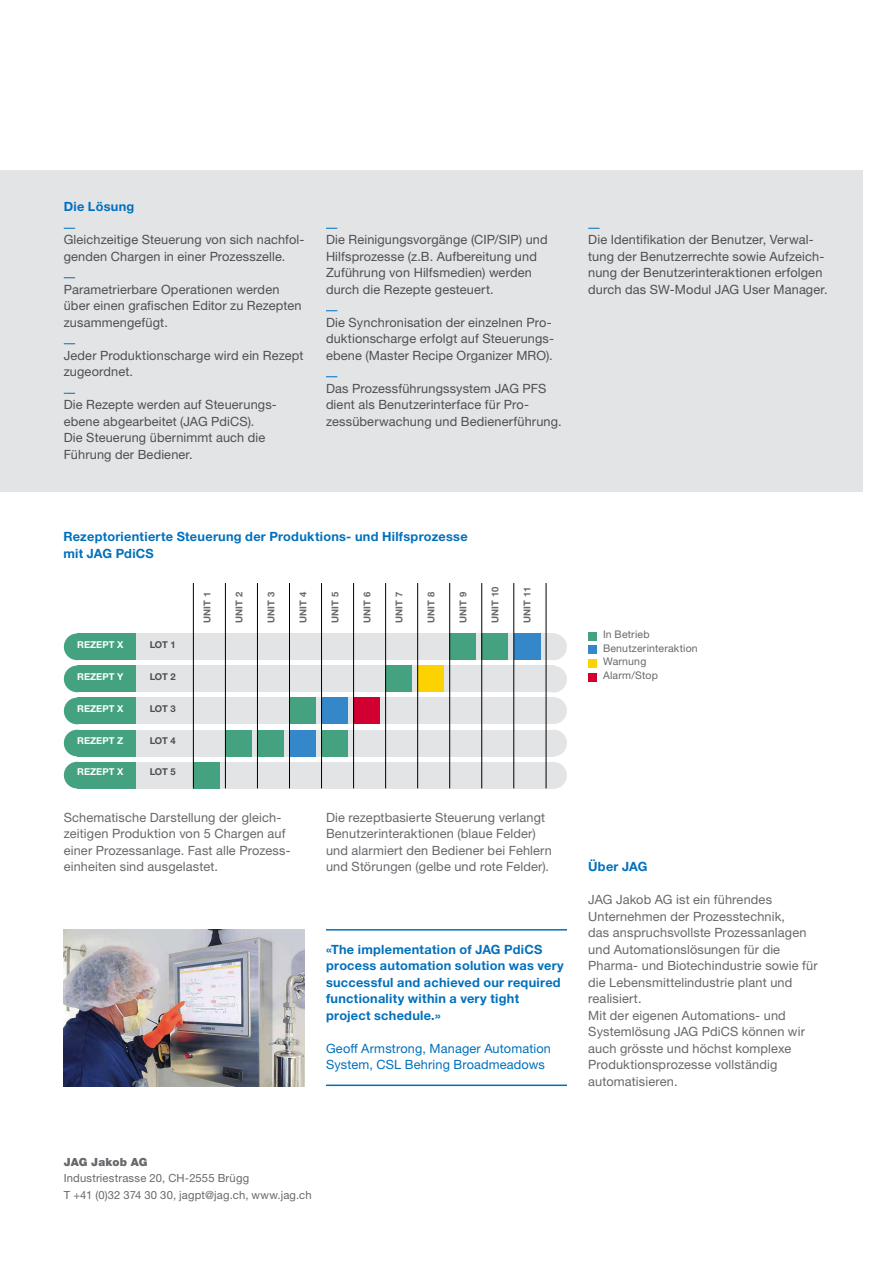
<style>
.page{position:relative;width:893px;height:1263px;background:#fff}
.page>*{position:absolute;margin:0;border:0;box-sizing:border-box;transform-origin:0 0}
.t1{font:12.75px/16.5px "Helvetica Neue LTW1 G";letter-spacing:.01em;color:#504f53}
.t2{font:12.75px/16.5px "Helvetica Neue LTW1 G";letter-spacing:.01em;color:#68676c}
.t3{font:700 12.75px/16.5px "Helvetica Neue LTW1 G";letter-spacing:.02em;color:#0070bc}
.t4{font:12.75px/16.5px "Helvetica Neue LTW1 G";letter-spacing:.01em;color:#0070bc}
.t5{font:11.25px/16.5px "Helvetica Neue LTW1 G";letter-spacing:.015em;color:#68676c}
.t6{font:900 11.25px "Helvetica Neue LTW1 G";letter-spacing:.005em;color:#68676c}
.t7{font:10.5px/13.8px "Helvetica Neue LTW1 G";letter-spacing:.02em;color:#68676c}
.t8{font:700 9.45px "Helvetica Neue LTW1 G";color:#68676c}
.t9{font:700 9.45px "Helvetica Neue LTW1 G";color:#fff}
.t10{font:700 9.45px "Helvetica Neue LTW1 G";letter-spacing:-.035em;color:#504f53}
</style>
<div class="page">
<div style="left:0;top:170px;width:862px;height:322px;background:#e3e4e6"></div>
<img style="left:64px;top:929px;width:241px;height:157px">
<hr style="left:326px;top:929px;width:241px;height:1px;background:#0070bc">
<hr style="left:326px;top:1084px;width:241px;height:2px;background:#0070bc">
<div style="left:588px;top:632px;width:9px;height:8px;background:#44a281"></div>
<div style="left:588px;top:645px;width:9px;height:9px;background:#3487c8"></div>
<div style="left:588px;top:660px;width:8px;height:8px;background:#fcd200"></div>
<div style="left:588px;top:673px;width:8px;height:9px;background:#d10030"></div>
<div style="left:64px;top:665px;width:27px;height:27px;background:#44a281;border-radius:50%"></div>
<div style="left:64px;top:698px;width:27px;height:26px;background:#44a281;border-radius:50%"></div>
<div style="left:64px;top:730px;width:27px;height:26px;background:#44a281;border-radius:50%"></div>
<div style="left:64px;top:762px;width:27px;height:26px;background:#44a281;border-radius:50%"></div>
<div style="left:64px;top:633px;width:27px;height:27px;background:#44a281;border-radius:50%"></div>
<div style="left:134px;top:633px;width:420px;height:27px;background:#e3e4e6"></div>
<div style="left:540px;top:697px;width:27px;height:27px;background:#e3e4e6;border-radius:50%"></div>
<div style="left:540px;top:730px;width:27px;height:26px;background:#e3e4e6;border-radius:50%"></div>
<div style="left:540px;top:762px;width:27px;height:27px;background:#e3e4e6;border-radius:50%"></div>
<div style="left:540px;top:633px;width:27px;height:27px;background:#e3e4e6;border-radius:50%"></div>
<div style="left:540px;top:666px;width:27px;height:27px;background:#e3e4e6;border-radius:50%"></div>
<div style="left:134px;top:665px;width:420px;height:27px;background:#e3e4e6"></div>
<div style="left:134px;top:698px;width:420px;height:26px;background:#e3e4e6"></div>
<div style="left:134px;top:730px;width:420px;height:26px;background:#e3e4e6"></div>
<div style="left:134px;top:762px;width:420px;height:26px;background:#e3e4e6"></div>
<div style="left:77px;top:633px;width:58px;height:27px;background:#44a281"></div>
<div style="left:77px;top:665px;width:58px;height:27px;background:#44a281"></div>
<div style="left:77px;top:698px;width:58px;height:26px;background:#44a281"></div>
<div style="left:77px;top:730px;width:58px;height:26px;background:#44a281"></div>
<div style="left:77px;top:762px;width:58px;height:26px;background:#44a281"></div>
<div style="left:450px;top:633px;width:26px;height:27px;background:#44a281"></div>
<div style="left:482px;top:633px;width:26px;height:27px;background:#44a281"></div>
<div style="left:514px;top:633px;width:26px;height:27px;background:#3487c8"></div>
<div style="left:289px;top:698px;width:27px;height:26px;background:#44a281"></div>
<div style="left:321px;top:698px;width:27px;height:26px;background:#3487c8"></div>
<div style="left:353px;top:698px;width:27px;height:26px;background:#d10030"></div>
<div style="left:385px;top:665px;width:27px;height:27px;background:#44a281"></div>
<div style="left:418px;top:665px;width:26px;height:27px;background:#fcd200"></div>
<div style="left:225px;top:730px;width:27px;height:26px;background:#44a281"></div>
<div style="left:257px;top:730px;width:27px;height:26px;background:#44a281"></div>
<div style="left:289px;top:730px;width:27px;height:26px;background:#3487c8"></div>
<div style="left:321px;top:730px;width:27px;height:26px;background:#44a281"></div>
<div style="left:193px;top:762px;width:27px;height:26px;background:#44a281"></div>
<hr style="left:193px;top:583px;width:1px;height:205px;background:#000">
<hr style="left:225px;top:583px;width:1px;height:205px;background:#000">
<hr style="left:257px;top:583px;width:1px;height:205px;background:#000">
<hr style="left:289px;top:583px;width:1px;height:205px;background:#000">
<hr style="left:321px;top:583px;width:1px;height:205px;background:#000">
<hr style="left:353px;top:583px;width:1px;height:205px;background:#000">
<hr style="left:385px;top:583px;width:1px;height:205px;background:#000">
<hr style="left:417px;top:583px;width:1px;height:205px;background:#000">
<hr style="left:449px;top:583px;width:1px;height:205px;background:#000">
<hr style="left:481px;top:583px;width:1px;height:205px;background:#000">
<hr style="left:513px;top:583px;width:1px;height:205px;background:#000">
<hr style="left:546px;top:583px;width:1px;height:205px;background:#000">
<svg style="left:588px;top:228px;width:12px;height:1px"></svg>
<p class="t3" style="left:64px;top:198px;width:72px">Die Lösung</p>
<p class="t1" style="left:64px;top:231px;width:242px">Gleichzeitige Steuerung von sich nachfol&shy;genden Chargen in einer Prozesszelle.</p>
<p class="t1" style="left:64px;top:281px;width:239px">Parametrierbare Operationen werden über einen grafischen Editor zu Rezepten zusammengefügt.</p>
<p class="t1" style="left:64px;top:347px;width:241px">Jeder Produktionscharge wird ein Rezept zugeordnet.</p>
<p class="t1" style="left:64px;top:396px;width:215px">Die Rezepte werden auf Steuerungs&shy;ebene abgearbeitet (JAG PdiCS).<br>Die Steuerung übernimmt auch die<br>Führung der Bediener.</p>
<p class="t1" style="left:326px;top:231px;width:223px">Die Reinigungsvorgänge (CIP/SIP) und Hilfsprozesse (z.B. Aufbereitung und Zuführung von Hilfsmedien) werden durch die Rezepte gesteuert.</p>
<p class="t1" style="left:326px;top:314px;width:230px">Die Synchronisation der einzelnen Pro&shy;duktionscharge erfolgt auf Steuerungs&shy;ebene (Master Recipe Organizer MRO).</p>
<p class="t1" style="left:326px;top:380px;width:237px">Das Prozessführungssystem JAG PFS dient als Benutzerinterface für Pro&shy;zessüberwachung und Bedienerführung.</p>
<p class="t1" style="left:588px;top:231px;width:241px">Die Identifikation der Benutzer, Verwal&shy;tung der Benutzerrechte sowie Aufzeich&shy;nung der Benutzerinteraktionen erfolgen durch das SW-Modul JAG User Manager.</p>
<p class="t3" style="left:63px;top:528px;width:406px">Rezeptorientierte Steuerung der Produktions- und Hilfsprozesse mit JAG PdiCS</p>
<p class="t9" style="left:77px;top:639px;width:48px">REZEPT X</p>
<p class="t10" style="left:150px;top:639px;width:27px">LOT 1</p>
<p class="t9" style="left:77px;top:670px;width:48px">REZEPT Y</p>
<p class="t10" style="left:150px;top:670px;width:27px">LOT 2</p>
<p class="t9" style="left:77px;top:702px;width:48px">REZEPT X</p>
<p class="t10" style="left:150px;top:702px;width:27px">LOT 3</p>
<p class="t9" style="left:77px;top:734px;width:48px">REZEPT Z</p>
<p class="t10" style="left:150px;top:734px;width:27px">LOT 4</p>
<p class="t9" style="left:77px;top:766px;width:48px">REZEPT X</p>
<p class="t10" style="left:150px;top:766px;width:27px">LOT 5</p>
<p class="t8" style="left:201px;top:622px;width:32px;rotate:-90deg">UNIT 1</p>
<p class="t8" style="left:233px;top:622px;width:32px;rotate:-90deg">UNIT 2</p>
<p class="t8" style="left:265px;top:622px;width:32px;rotate:-90deg">UNIT 3</p>
<p class="t8" style="left:297px;top:622px;width:32px;rotate:-90deg">UNIT 4</p>
<p class="t8" style="left:329px;top:622px;width:32px;rotate:-90deg">UNIT 5</p>
<p class="t8" style="left:361px;top:622px;width:32px;rotate:-90deg">UNIT 6</p>
<p class="t8" style="left:393px;top:622px;width:32px;rotate:-90deg">UNIT 7</p>
<p class="t8" style="left:425px;top:622px;width:32px;rotate:-90deg">UNIT 8</p>
<p class="t8" style="left:457px;top:622px;width:32px;rotate:-90deg">UNIT 9</p>
<p class="t8" style="left:489px;top:622px;width:37px;rotate:-90deg">UNIT 10</p>
<p class="t8" style="left:521px;top:622px;width:37px;rotate:-90deg">UNIT 11</p>
<p class="t2" style="left:64px;top:809px;width:227px">Schematische Darstellung der gleich&shy;zeitigen Produktion von 5 Chargen auf einer Prozessanlage. Fast alle Prozess&shy;einheiten sind ausgelastet.</p>
<p class="t2" style="left:326px;top:809px;width:227px">Die rezeptbasierte Steuerung verlangt Benutzerinteraktionen (blaue Felder) und alarmiert den Bediener bei Fehlern und Störungen (gelbe und rote Felder).</p>
<p class="t3" style="left:326px;top:941px;width:239px">«The implementation of JAG PdiCS process automation solution was very successful and achieved our required functionality within a very tight project schedule.»</p>
<p class="t4" style="left:326px;top:1040px;width:226px">Geoff Armstrong, Manager Automation<br>System, CSL Behring Broadmeadows</p>
<p class="t7" style="left:603px;top:627px;width:96px">In Betrieb<br>Benutzerinteraktion<br>Warnung<br>Alarm/Stop</p>
<p class="t3" style="left:588px;top:858px;width:61px">Über JAG</p>
<p class="t2" style="left:588px;top:891px;width:231px">JAG Jakob AG ist ein führendes<br>Unternehmen der Prozesstechnik,<br>das anspruchsvollste Prozessanlagen und Automationslösungen für die<br>Pharma- und Biotechindustrie sowie für die Lebensmittelindustrie plant und realisiert.<br>Mit der eigenen Automations- und<br>Systemlösung JAG PdiCS können wir auch grösste und höchst komplexe<br>Produktionsprozesse vollständig automatisieren.</p>
<p class="t6" style="left:64px;top:1155px;width:85px">JAG Jakob AG</p>
<p class="t5" style="left:64px;top:1170px;width:249px">Industriestrasse 20, CH-2555 Brügg<br>T +41 (0)32 374 30 30, jagpt@jag.ch, www.jag.ch</p>
</div>
